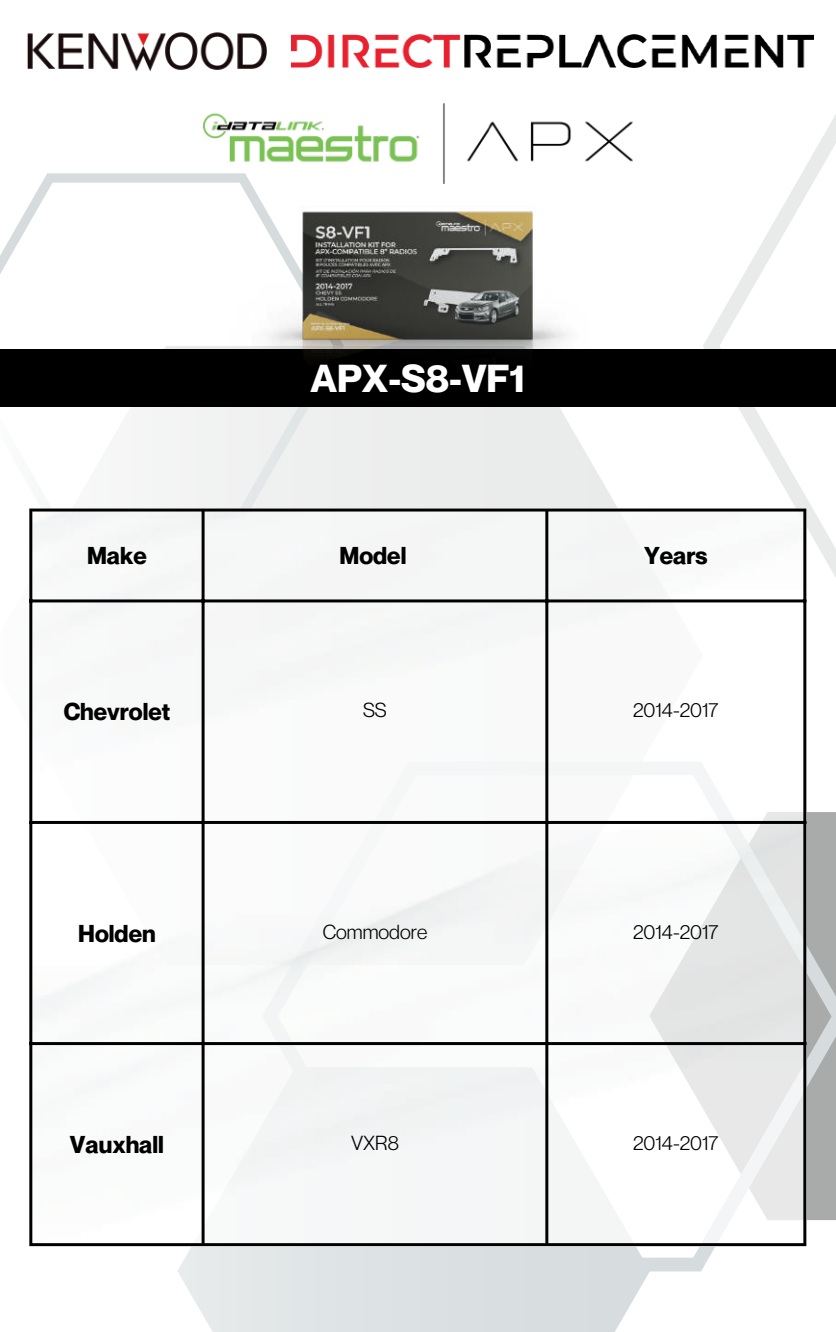
<style>
.page{position:relative;width:836px;height:1332px;background:#fff}
.page>*{position:absolute;margin:0;border:0;box-sizing:border-box;transform-origin:0 0}
.t1{font:700 38.2px "Neue Montreal";color:#fff}
.t2{font:700 23.8px "Neue Montreal";color:#000}
.t3{font:20px "Neue Montreal";color:#000}
</style>
<div class="page">
<svg style="left:703px;top:115px;width:133px;height:234px"></svg>
<svg style="left:0;top:173px;width:160px;height:101px"></svg>
<img style="left:0;top:349px;width:836px;height:983px">
<img style="left:29px;top:512px;width:777px;height:735px">
<img style="left:160px;top:103px;width:516px;height:327px">
<hr style="left:29px;top:512px;width:3px;height:731px;background:#000">
<hr style="left:201px;top:512px;width:3px;height:731px;background:#000">
<hr style="left:545px;top:512px;width:3px;height:731px;background:#000">
<hr style="left:803px;top:512px;width:3px;height:731px;background:#000">
<hr style="left:29px;top:509px;width:777px;height:3px;background:#000">
<hr style="left:29px;top:599px;width:777px;height:3px;background:#000">
<hr style="left:29px;top:821px;width:777px;height:3px;background:#000">
<hr style="left:29px;top:1042px;width:777px;height:3px;background:#000">
<hr style="left:29px;top:1243px;width:777px;height:3px;background:#000">
<img style="left:291px;top:35px;width:522px;height:33px">
<img style="left:27px;top:32px;width:240px;height:39px">
<img style="left:203px;top:104px;width:429px;height:79px">
<h1 class="t1" style="left:310px;top:347px;width:216px">APX-S8-VF1</h1>
<p class="t2" style="left:87px;top:536px;width:61px">Make</p>
<p class="t2" style="left:339px;top:536px;width:68px">Model</p>
<p class="t2" style="left:644px;top:536px;width:65px">Years</p>
<p class="t2" style="left:64px;top:692px;width:108px">Chevrolet</p>
<p class="t3" style="left:363px;top:694px;width:25px">SS</p>
<p class="t3" style="left:633px;top:694px;width:87px">2014-2017</p>
<p class="t2" style="left:78px;top:914px;width:79px">Holden</p>
<p class="t3" style="left:323px;top:916px;width:106px">Commodore</p>
<p class="t3" style="left:633px;top:916px;width:87px">2014-2017</p>
<p class="t2" style="left:70px;top:1125px;width:95px">Vauxhall</p>
<p class="t3" style="left:351px;top:1126px;width:49px">VXR8</p>
<p class="t3" style="left:633px;top:1126px;width:87px">2014-2017</p>
</div>
